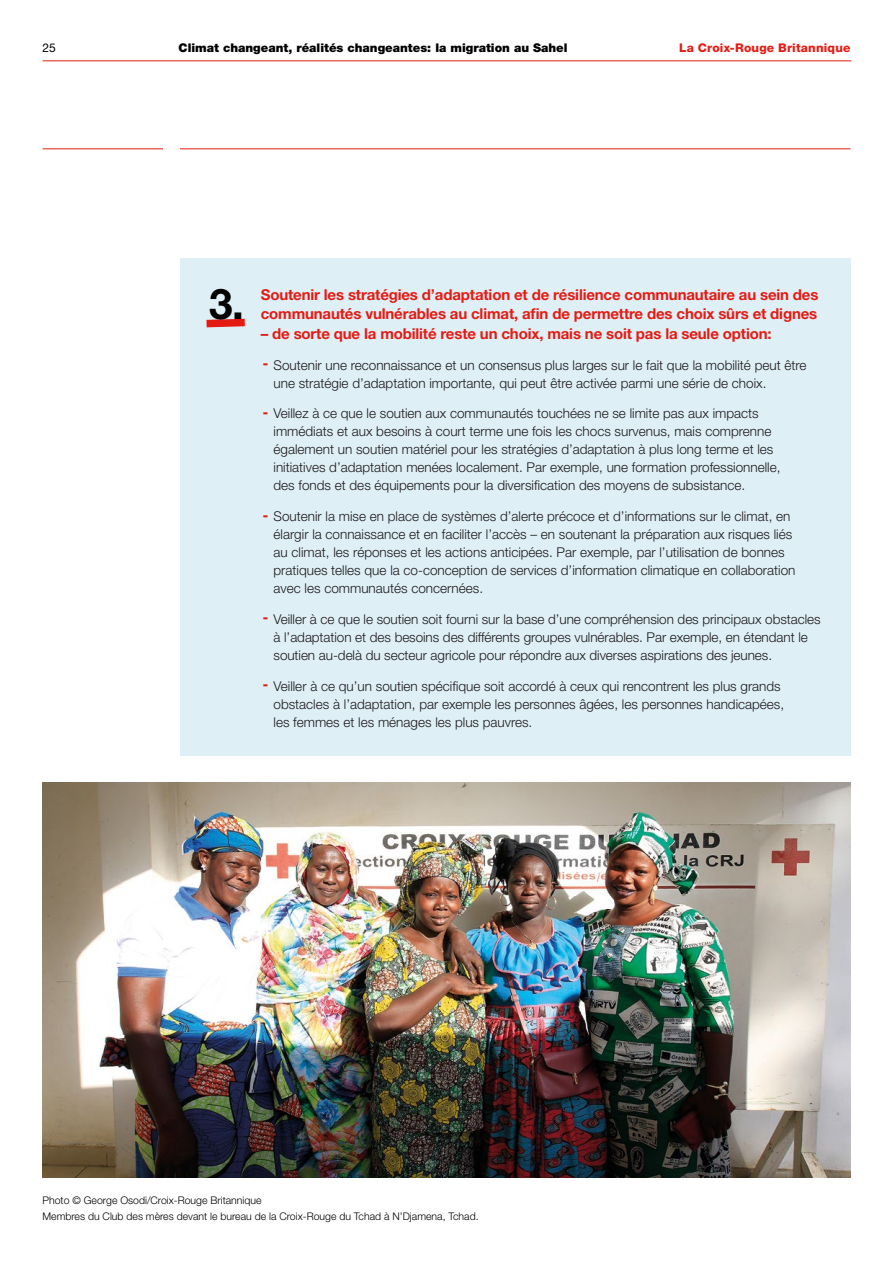
<style>
.page{position:relative;width:893px;height:1263px;background:#fff}
.page>*{position:absolute;margin:0;border:0;box-sizing:border-box;transform-origin:0 0}
.t1{font:700 42.3px "Helvetica Neue LT";color:#000}
.t2{font:700 15px/19.5px "Helvetica Neue LT";letter-spacing:-.01em;color:#e41b13}
.t3{font:300 13.5px/18px "Helvetica Neue LT";color:#1d1b1d}
.t4{font:900 12px "Helvetica Neue LT";color:#000}
.t5{font:800 12px "Helvetica Neue LT";letter-spacing:.02em;color:#e41b13}
.t6{font:12px "Helvetica Neue LT";color:#000}
.t7{font:300 10.5px/16.8px "Helvetica Neue LT";color:#000}
.s1{font-weight:800;color:#e41b13}
</style>
<div class="page">
<div style="left:180px;top:258px;width:670px;height:498px;background:#dfeff6"></div>
<img style="left:43px;top:782px;width:807px;height:396px">
<hr style="left:43px;top:148px;width:120px;height:1px;background:#e41b13">
<hr style="left:180px;top:148px;width:670px;height:1px;background:#e41b13">
<hr style="left:43px;top:60px;width:808px;height:1px;background:#e41b13">
<svg style="left:206px;top:318px;width:39px;height:10px"></svg>
<p class="t6" style="left:43px;top:41px;width:15px">25</p>
<p class="t4" style="left:179px;top:41px;width:390px">Climat changeant, réalités changeantes: la migration au Sahel</p>
<p class="t5" style="left:679px;top:41px;width:173px">La Croix-Rouge Britannique</p>
<h1 class="t1" style="left:209px;top:278px;width:36px">3.</h1>
<p class="t2" style="left:261px;top:284px;width:559px">Soutenir les stratégies d’adaptation et de résilience communautaire au sein des communautés vulnérables au climat, afin de permettre des choix sûrs et dignes</p>
<p class="t2" style="left:261px;top:323px;width:512px">– de sorte que la mobilité reste un choix, mais ne soit pas la seule option:</p>
<p class="t3" style="left:274px;top:356px;width:534px;text-indent:-11px"><span class="s1">-</span> Soutenir une reconnaissance et un consensus plus larges sur le fait que la mobilité peut être une stratégie d’adaptation importante, qui peut être activée parmi une série de choix.</p>
<p class="t3" style="left:274px;top:404px;width:508px;text-indent:-11px"><span class="s1">-</span> Veillez à ce que le soutien aux communautés touchées ne se limite pas aux impacts immédiats et aux besoins à court terme une fois les chocs survenus, mais comprenne également un soutien matériel pour les stratégies d’adaptation à plus long terme et les initiatives d’adaptation menées localement. Par exemple, une formation professionnelle, des fonds et des équipements pour la diversification des moyens de subsistance.</p>
<p class="t3" style="left:274px;top:507px;width:523px;text-indent:-11px"><span class="s1">-</span> Soutenir la mise en place de systèmes d’alerte précoce et d’informations sur le climat, en élargir la connaissance et en faciliter l’accès – en soutenant la préparation aux risques liés au climat, les réponses et les actions anticipées. Par exemple, par l’utilisation de bonnes pratiques telles que la co-conception de services d’information climatique en collaboration avec les communautés concernées.</p>
<p class="t3" style="left:274px;top:610px;width:549px;text-indent:-11px"><span class="s1">-</span> Veiller à ce que le soutien soit fourni sur la base d’une compréhension des principaux obstacles à l’adaptation et des besoins des différents groupes vulnérables. Par exemple, en étendant le soutien au-delà du secteur agricole pour répondre aux diverses aspirations des jeunes.</p>
<p class="t3" style="left:274px;top:676px;width:512px;text-indent:-11px"><span class="s1">-</span> Veiller à ce qu’un soutien spécifique soit accordé à ceux qui rencontrent les plus grands obstacles à l’adaptation, par exemple les personnes âgées, les personnes handicapées, les femmes et les ménages les plus pauvres.</p>
<p class="t7" style="left:43px;top:1191px;width:438px">Photo © George Osodi/Croix-Rouge Britannique<br>Membres du Club des mères devant le bureau de la Croix-Rouge du Tchad à N’Djamena, Tchad.</p>
</div>
